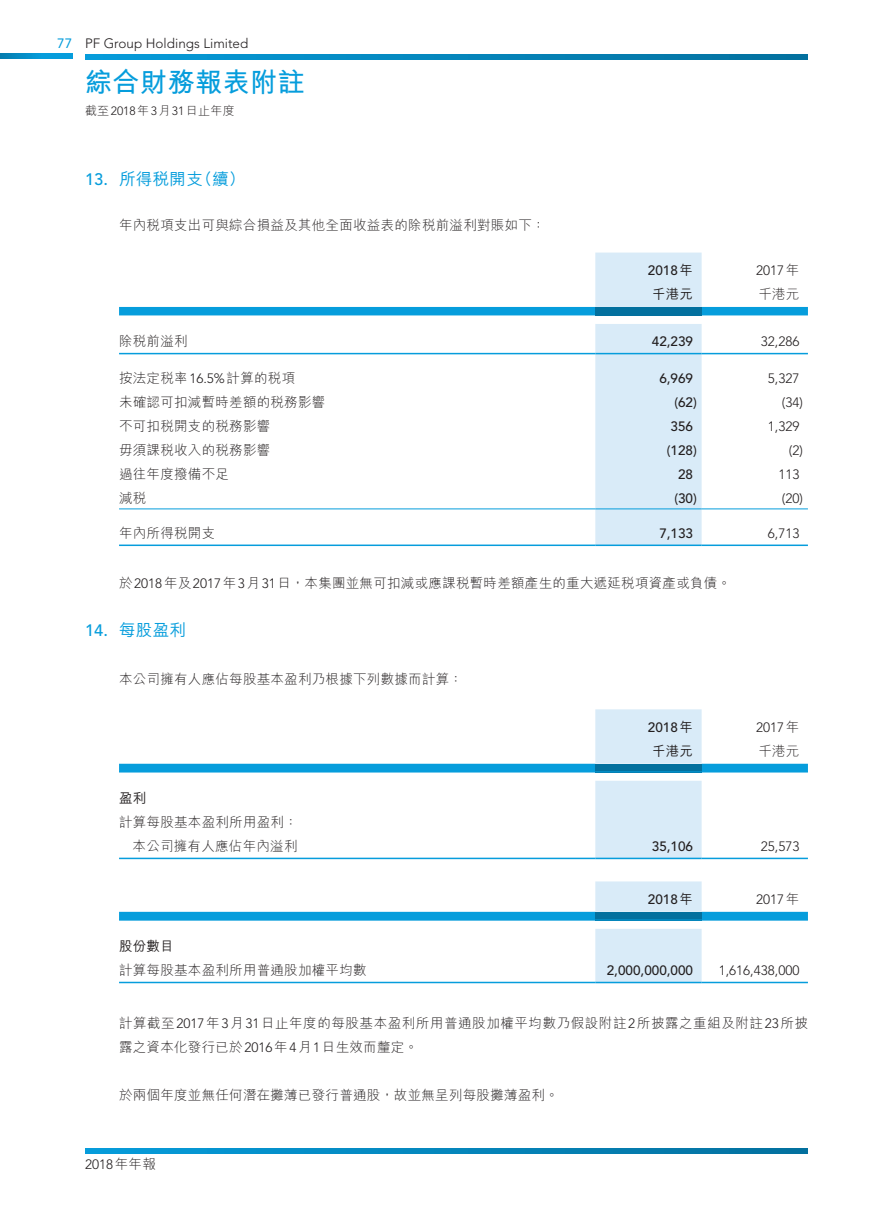
<style>
.page{position:relative;width:893px;height:1212px;background:#fff}
.page>*{position:absolute;margin:0;border:0;box-sizing:border-box;transform-origin:0 0}
.t1{font:700 27px "M Hei HK";letter-spacing:.02em;color:#069ddc}
._01_H1{font:500 16.5px "M Hei HK";letter-spacing:.02em;color:#069ddc}
._01_H1-2{font:500 16.5px "Avenir LT Std";color:#069ddc}
._00_txt{font:300 13.5px "M Hei HK";letter-spacing:.02em;color:#231f20}
._50_Table_txt{font:300 13.5px "M Hei HK";letter-spacing:.02em;color:#231f20}
._50_Table_txt-2{font:300 13.5px "Avenir LT Std";color:#231f20}
._00_txt-2{font:300 13.5px/24px "M Hei HK";letter-spacing:.045em;color:#231f20}
._50_Table_txt-3{font:500 13.5px "Avenir LT Std";color:#231f20}
._50_Table_txt-4{font:500 13.5px "M Hei HK";letter-spacing:.02em;color:#231f20}
.t2{font:13.5px "Avenir LT Std";color:#069ddc}
.t3{font:300 12px "M Hei HK";letter-spacing:.02em;color:#231f20}
.s1{font-family:"Avenir LT Std"}
.s2{font-family:"M Hei HK"}
</style>
<div class="page">
<svg style="left:85px;top:1148px;width:723px;height:5px"></svg>
<svg style="left:85px;top:54px;width:723px;height:6px"></svg>
<svg style="left:0;top:54px;width:72px;height:5px"></svg>
<svg style="left:119px;top:253px;width:689px;height:291px"></svg>
<div style="left:595px;top:307px;width:107px;height:8px;background:#03709e"></div>
<hr style="left:119px;top:353px;width:476px;height:1px;background:#069ddc">
<hr style="left:595px;top:353px;width:107px;height:1px;background:#069ddc">
<hr style="left:702px;top:353px;width:106px;height:1px;background:#069ddc">
<hr style="left:119px;top:508px;width:476px;height:1px;background:#069ddc">
<hr style="left:595px;top:508px;width:107px;height:1px;background:#069ddc">
<hr style="left:702px;top:508px;width:106px;height:1px;background:#069ddc">
<hr style="left:119px;top:544px;width:476px;height:2px;background:#069ddc">
<hr style="left:595px;top:544px;width:107px;height:2px;background:#069ddc">
<hr style="left:702px;top:544px;width:106px;height:2px;background:#069ddc">
<svg style="left:119px;top:709px;width:689px;height:149px"></svg>
<div style="left:595px;top:764px;width:107px;height:8px;background:#03709e"></div>
<hr style="left:119px;top:771px;width:476px;height:1px;background:#069ddc">
<hr style="left:595px;top:771px;width:107px;height:1px;background:#069ddc">
<hr style="left:702px;top:771px;width:106px;height:1px;background:#069ddc">
<hr style="left:119px;top:858px;width:476px;height:1px;background:#069ddc">
<hr style="left:595px;top:858px;width:107px;height:1px;background:#069ddc">
<hr style="left:702px;top:858px;width:106px;height:1px;background:#069ddc">
<svg style="left:119px;top:881px;width:689px;height:101px"></svg>
<div style="left:595px;top:912px;width:107px;height:8px;background:#03709e"></div>
<hr style="left:119px;top:919px;width:476px;height:1px;background:#069ddc">
<hr style="left:595px;top:919px;width:107px;height:1px;background:#069ddc">
<hr style="left:702px;top:919px;width:106px;height:1px;background:#069ddc">
<hr style="left:119px;top:982px;width:476px;height:1px;background:#069ddc">
<hr style="left:595px;top:982px;width:107px;height:1px;background:#069ddc">
<hr style="left:702px;top:982px;width:106px;height:1px;background:#069ddc">
<p class="t2" style="left:57px;top:35px;width:17px">77</p>
<p class="_50_Table_txt-2" style="left:85px;top:35px;width:165px">PF Group Holdings Limited</p>
<h1 class="t1" style="left:85px;top:63px;width:221px">綜合財務報表附註</h1>
<p class="t3" style="left:85px;top:104px;width:151px">截至<span class="s1">2018</span>年<span class="s1">3</span>月<span class="s1">31</span>日止年度</p>
<p class="_01_H1-2" style="left:85px;top:170px;width:24px">13.</p>
<p class="_01_H1" style="left:119px;top:167px;width:85px">所得稅開支</p>
<p class="_01_H1" style="left:196px;top:167px;width:51px">（續(</p>
<p class="_00_txt" style="left:119px;top:218px;width:428px">年內稅項支出可與綜合損益及其他全面收益表的除稅前溢利對賬如下：</p>
<p class="_50_Table_txt-3" style="left:648px;top:262px;width:47px">2018<span class="s2">年</span></p>
<p class="_50_Table_txt-4" style="left:652px;top:284px;width:43px">千港元</p>
<p class="_01_H1-2" style="left:85px;top:620px;width:24px">14.</p>
<p class="_50_Table_txt" style="left:119px;top:334px;width:70px">除稅前溢利</p>
<p class="_50_Table_txt-3" style="left:652px;top:334px;width:43px">42,239</p>
<p class="_50_Table_txt" style="left:119px;top:371px;width:178px">按法定稅率<span class="s1">16.5%</span>計算的稅項</p>
<p class="_50_Table_txt-3" style="left:659px;top:370px;width:35px">6,969</p>
<p class="_50_Table_txt" style="left:119px;top:395px;width:208px">未確認可扣減暫時差額的稅務影響</p>
<p class="_50_Table_txt-3" style="left:674px;top:394px;width:24px">)62(</p>
<p class="_50_Table_txt" style="left:119px;top:419px;width:153px">不可扣稅開支的稅務影響</p>
<p class="_50_Table_txt-3" style="left:671px;top:418px;width:24px">356</p>
<p class="_50_Table_txt" style="left:119px;top:443px;width:153px">毋須課稅收入的稅務影響</p>
<p class="_50_Table_txt-3" style="left:667px;top:442px;width:32px">)128(</p>
<p class="_50_Table_txt" style="left:119px;top:467px;width:111px">過往年度撥備不足</p>
<p class="_50_Table_txt-3" style="left:678px;top:466px;width:17px">28</p>
<p class="_50_Table_txt" style="left:119px;top:491px;width:29px">減稅</p>
<p class="_50_Table_txt-3" style="left:674px;top:490px;width:24px">)30(</p>
<p class="_50_Table_txt" style="left:119px;top:526px;width:98px">年內所得稅開支</p>
<p class="_00_txt" style="left:119px;top:576px;width:613px">於<span class="s1">2018</span>年及<span class="s1">2017</span>年<span class="s1">3</span>月<span class="s1">31</span>日，本集團並無可扣減或應課稅暫時差額產生的重大遞延稅項資產或負債。</p>
<p class="_01_H1" style="left:119px;top:617px;width:68px">每股盈利</p>
<p class="_50_Table_txt-3" style="left:659px;top:525px;width:35px">7,133</p>
<p class="_00_txt" style="left:119px;top:672px;width:345px">本公司擁有人應佔每股基本盈利乃根據下列數據而計算：</p>
<p class="_50_Table_txt-4" style="left:119px;top:788px;width:29px">盈利</p>
<p class="_50_Table_txt" style="left:119px;top:815px;width:180px">計算每股基本盈利所用盈利：</p>
<p class="_50_Table_txt" style="left:133px;top:839px;width:166px">本公司擁有人應佔年內溢利</p>
<p class="_50_Table_txt-3" style="left:648px;top:719px;width:47px">2018<span class="s2">年</span></p>
<p class="_50_Table_txt-4" style="left:652px;top:741px;width:43px">千港元</p>
<p class="_50_Table_txt-3" style="left:652px;top:838px;width:43px">35,106</p>
<p class="_50_Table_txt-2" style="left:756px;top:262px;width:45px">2017 <span class="s2">年</span></p>
<p class="_50_Table_txt" style="left:758px;top:287px;width:43px">千港元</p>
<p class="_50_Table_txt-2" style="left:761px;top:334px;width:40px">32,286</p>
<p class="_50_Table_txt-2" style="left:768px;top:370px;width:33px">5,327</p>
<p class="_50_Table_txt-2" style="left:782px;top:394px;width:23px">)34(</p>
<p class="_50_Table_txt-2" style="left:768px;top:418px;width:33px">1,329</p>
<p class="_50_Table_txt-2" style="left:789px;top:442px;width:16px">(2)</p>
<p class="_50_Table_txt-2" style="left:778px;top:466px;width:23px">113</p>
<p class="_50_Table_txt-2" style="left:782px;top:490px;width:23px">)20(</p>
<p class="_50_Table_txt-2" style="left:768px;top:525px;width:33px">6,713</p>
<p class="_50_Table_txt-2" style="left:756px;top:719px;width:45px">2017 <span class="s2">年</span></p>
<p class="_50_Table_txt" style="left:758px;top:744px;width:43px">千港元</p>
<p class="_50_Table_txt-2" style="left:761px;top:838px;width:40px">25,573</p>
<p class="_50_Table_txt-4" style="left:119px;top:936px;width:56px">股份數目</p>
<p class="_50_Table_txt-3" style="left:648px;top:891px;width:47px">2018<span class="s2">年</span></p>
<p class="_50_Table_txt-2" style="left:756px;top:891px;width:45px">2017 <span class="s2">年</span></p>
<p class="_50_Table_txt" style="left:119px;top:963px;width:249px">計算每股基本盈利所用普通股加權平均數</p>
<p class="_00_txt-2" style="left:119px;top:1011px;width:691px">計算截至<span class="s1">2017</span>年<span class="s1">3</span>月<span class="s1">31</span>日止年度的每股基本盈利所用普通股加權平均數乃假設附註<span class="s1">2</span>所披露之重組及附註<span class="s1">23</span>所披露之資本化發行已於<span class="s1">2016</span>年<span class="s1">4</span>月<span class="s1">1</span>日生效而釐定。</p>
<p class="_00_txt" style="left:119px;top:1088px;width:441px">於兩個年度並無任何潛在攤薄已發行普通股，故並無呈列每股攤薄盈利。</p>
<p class="_50_Table_txt-3" style="left:607px;top:963px;width:88px">2,000,000,000</p>
<p class="_50_Table_txt-2" style="left:719px;top:962px;width:82px">1,616,438,000</p>
<p class="_50_Table_txt-2" style="left:85px;top:1156px;width:72px">2018<span class="s2">年年報</span></p>
</div>
